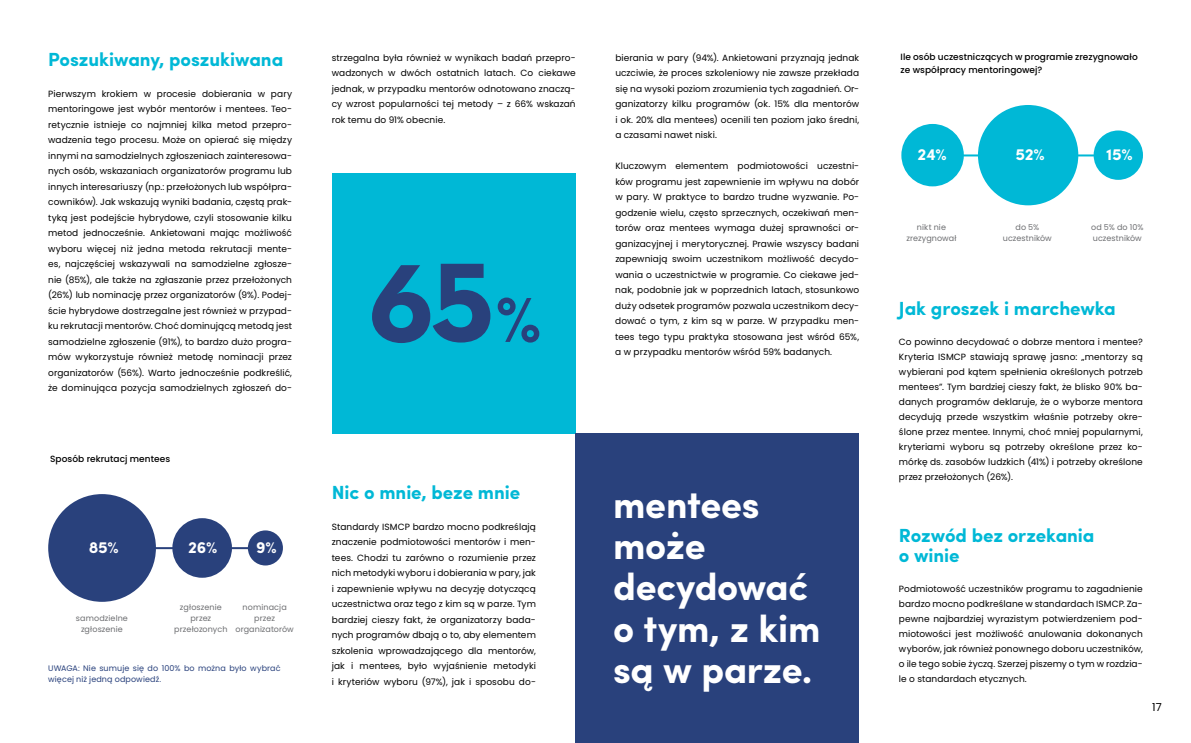
<style>
.page{position:relative;width:1191px;height:743px;background:#fff}
.page>*{position:absolute;margin:0;border:0;box-sizing:border-box;transform-origin:0 0}
.t1{font:700 126px "Neutraface Text";color:#29417c}
.t2{font:700 38px/41px "Sofia Pro";letter-spacing:-.01em;color:#fff}
.t3{font:700 19px/20px "Sofia Pro";letter-spacing:-.005em;color:#00b8d6}
.t4{font:700 16.2px "Sofia Pro";letter-spacing:-.005em;color:#fff}
.t5{font:11px "Poppins";color:#000}
.t6{font:9px/15.5px "Poppins";letter-spacing:.01em;color:#000;text-align:justify}
.t7{font:500 9px/13px "Poppins";letter-spacing:.005em;color:#000}
.t8{font:8px/11px "Poppins";letter-spacing:.01em;color:#6d6e71;text-align:center}
.t9{font:8px/11px "Poppins";letter-spacing:.015em;color:#29417c}
.s1{font-family:"Sofia Pro";font-size:67px}
</style>
<div class="page">
<hr style="left:957px;top:154px;width:142px;height:2px;background:#00b8d6">
<div style="left:901px;top:124px;width:62px;height:62px;background:#00b8d6;border-radius:31px"></div>
<div style="left:978px;top:105px;width:100px;height:100px;background:#00b8d6;border-radius:50px"></div>
<div style="left:1093px;top:130px;width:50px;height:50px;background:#00b8d6;border-radius:25px"></div>
<div style="left:48px;top:494px;width:108px;height:108px;background:#29417c;border-radius:54px"></div>
<div style="left:172px;top:518px;width:60px;height:60px;background:#29417c;border-radius:30px"></div>
<div style="left:248px;top:530px;width:35px;height:35px;background:#29417c;border-radius:18px"></div>
<hr style="left:132px;top:547px;width:142px;height:2px;background:#29417c">
<div style="left:332px;top:173px;width:243px;height:260px;background:#00b8d6"></div>
<div style="left:575px;top:433px;width:284px;height:310px;background:#29417c"></div>
<h3 class="t3" style="left:48px;top:48px;width:237px">Poszukiwany, poszukiwana</h3>
<p class="t6" style="left:48px;top:86px;width:245px">Pierwszym krokiem w procesie dobierania w pary mentoringowe jest wybór mentorów i mentees. Teo&shy;retycznie istnieje co najmniej kilka metod przepro&shy;wadzenia tego procesu. Może on opierać się między innymi na samodzielnych zgłoszeniach zainteresowa&shy;nych osób, wskazaniach organizatorów programu lub innych interesariuszy (np.: przełożonych lub współpra&shy;cowników). Jak wskazują wyniki badania, częstą prak&shy;tyką jest podejście hybrydowe, czyli stosowanie kilku metod jednocześnie. Ankietowani mając możliwość wyboru więcej niż jedna metoda rekrutacji mente&shy;es, najczęściej wskazywali na samodzielne zgłosze&shy;nie (85%), ale także na zgłaszanie przez przełożonych (26%) lub nominację przez organizatorów (9%). Podej&shy;ście hybrydowe dostrzegalne jest również w przypad&shy;ku rekrutacji mentorów. Choć dominującą metodą jest samodzielne zgłoszenie (91%), to bardzo dużo progra&shy;mów wykorzystuje również metodę nominacji przez organizatorów (56%). Warto jednocześnie podkreślić, że dominująca pozycja samodzielnych zgłoszeń do-</p>
<p class="t7" style="left:50px;top:452px;width:122px">Sposób rekrutacj mentees</p>
<h3 class="t4" style="left:89px;top:534px;width:31px">85%</h3>
<h3 class="t4" style="left:188px;top:534px;width:31px">26%</h3>
<h3 class="t4" style="left:256px;top:534px;width:22px">9%</h3>
<p class="t8" style="left:76px;top:613px;width:53px">samodzielne zgłoszenie</p>
<p class="t8" style="left:174px;top:602px;width:55px">zgłoszenie przez przełozonych</p>
<p class="t8" style="left:235px;top:602px;width:60px">nominacja przez organizatorów</p>
<p class="t9" style="left:48px;top:663px;width:234px">UWAGA: Nie sumuje się do 100% bo można było wybrać więcej niż jedną odpowiedź.</p>
<p class="t6" style="left:332px;top:50px;width:245px">strzegalna była również w wynikach badań przepro&shy;wadzonych w dwóch ostatnich latach. Co ciekawe jednak, w przypadku mentorów odnotowano znaczą&shy;cy wzrost popularności tej metody – z 66% wskazań rok temu do 91% obecnie.</p>
<h1 class="t1" style="left:368px;top:212px;width:175px">65<span class="s1">%</span></h1>
<h3 class="t3" style="left:332px;top:480px;width:190px">Nic o mnie, beze mnie</h3>
<p class="t6" style="left:332px;top:518px;width:206px">Standardy ISMCP bardzo mocno podkreślają znaczenie podmiotowości mentorów i men&shy;tees. Chodzi tu zarówno o rozumienie przez nich metodyki wyboru i dobierania w pary, jak i zapewnienie wpływu na decyzję dotyczącą uczestnictwa oraz tego z kim są w parze. Tym bardziej cieszy fakt, że organizatorzy bada&shy;nych programów dbają o to, aby elementem szkolenia wprowadzającego dla mentorów, jak i mentees, było wyjaśnienie metodyki i kryteriów wyboru (97%), jak i sposobu do-</p>
<p class="t6" style="left:615px;top:50px;width:245px">bierania w pary (94%). Ankietowani przyznają jednak uczciwie, że proces szkoleniowy nie zawsze przekłada się na wysoki poziom zrozumienia tych zagadnień. Or&shy;ganizatorzy kilku programów (ok. 15% dla mentorów i ok. 20% dla mentees) ocenili ten poziom jako średni, a czasami nawet niski.</p>
<p class="t6" style="left:615px;top:158px;width:245px">Kluczowym elementem podmiotowości uczestni&shy;ków programu jest zapewnienie im wpływu na dobór w pary. W praktyce to bardzo trudne wyzwanie. Po&shy;godzenie wielu, często sprzecznych, oczekiwań men&shy;torów oraz mentees wymaga dużej sprawności or&shy;ganizacyjnej i merytorycznej. Prawie wszyscy badani zapewniają swoim uczestnikom możliwość decydo&shy;wania o uczestnictwie w programie. Co ciekawe jed&shy;nak, podobnie jak w poprzednich latach, stosunkowo duży odsetek programów pozwala uczestnikom decy&shy;dować o tym, z kim są w parze. W przypadku men&shy;tees tego typu praktyka stosowana jest wśród 65%, a w przypadku mentorów wśród 59% badanych.</p>
<h2 class="t2" style="left:613px;top:482px;width:209px">mentees może decydować o tym, z kim są w parze.</h2>
<p class="t7" style="left:900px;top:51px;width:239px">Ile osób uczestniczących w programie zrezygnowało ze współpracy mentoringowej?</p>
<h3 class="t4" style="left:917px;top:142px;width:31px">24%</h3>
<h3 class="t4" style="left:1015px;top:142px;width:31px">52%</h3>
<h3 class="t4" style="left:1106px;top:142px;width:28px">15%</h3>
<p class="t8" style="left:906px;top:221px;width:52px">nikt nie zrezygnował</p>
<p class="t8" style="left:1002px;top:221px;width:51px">do 5% uczestników</p>
<p class="t8" style="left:1091px;top:221px;width:54px;text-align:left">od 5% do 10% uczestników</p>
<h3 class="t3" style="left:899px;top:297px;width:218px">Jak groszek i marchewka</h3>
<p class="t6" style="left:899px;top:334px;width:245px;line-height:15px">Co powinno decydować o dobrze mentora i mentee?<br>Kryteria ISMCP stawiają sprawę jasno: „mentorzy są wybierani pod kątem spełnienia określonych potrzeb mentees”. Tym bardziej cieszy fakt, że blisko 90% ba&shy;danych programów deklaruje, że o wyborze mentora decydują przede wszystkim właśnie potrzeby okre&shy;ślone przez mentee. Innymi, choć mniej popularnymi, kryteriami wyboru są potrzeby określone przez ko&shy;mórkę ds. zasobów ludzkich (41%) i potrzeby określone przez przełożonych (26%).</p>
<h3 class="t3" style="left:899px;top:524px;width:197px">Rozwód bez orzekania o winie</h3>
<p class="t6" style="left:899px;top:581px;width:245px;line-height:15px">Podmiotowość uczestników programu to zagadnienie bardzo mocno podkreślane w standardach ISMCP. Za&shy;pewne najbardziej wyrazistym potwierdzeniem pod&shy;miotowości jest możliwość anulowania dokonanych wyborów, jak również ponownego doboru uczestników, o ile tego sobie życzą. Szerzej piszemy o tym w rozdzia&shy;le o standardach etycznych.</p>
<p class="t5" style="left:1152px;top:701px;width:11px">17</p>
</div>
